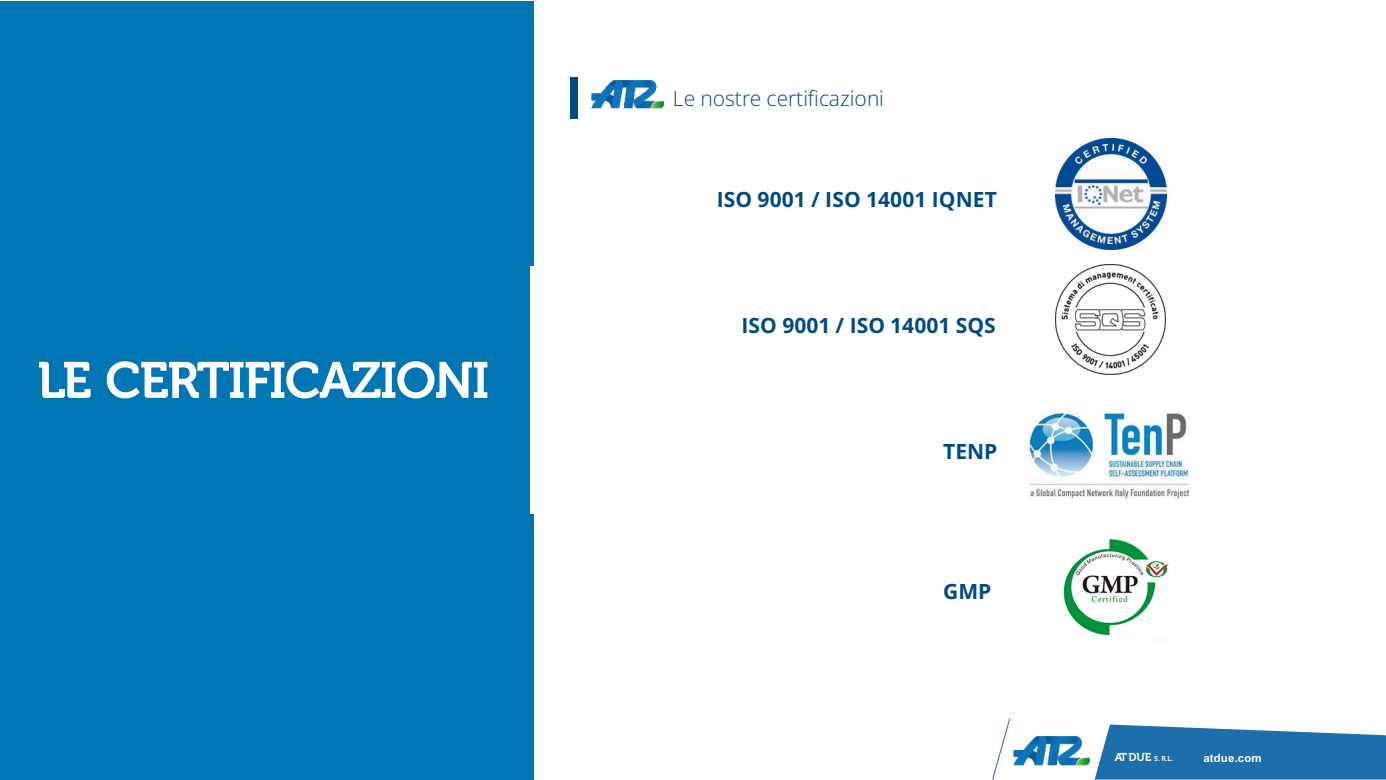
<style>
.page{position:relative;width:1386px;height:780px;background:#fff}
.page>*{position:absolute;margin:0;border:0;box-sizing:border-box;transform-origin:0 0}
.t1{font:50.75px "Museo 700";letter-spacing:-.03em;color:#fff}
.t2{font:700 21px "Open Sans";color:#004a84}
.t3{font:300 21px "Open Sans";color:#004a80}
.t4{font:700 11.38px "Arial";letter-spacing:.015em;color:#fff}
.t5{font:7px "Museo 700";color:#fff}
.s1{font-size:11.38px}
</style>
<div class="page">
<img style="left:1028px;top:410px;width:162px;height:91px">
<div style="left:0;top:1px;width:533px;height:779px;background:#0075b4"></div>
<div style="left:529px;top:266px;width:8px;height:247px;background:#fff"></div>
<div style="left:570px;top:77px;width:8px;height:42px;background:#004a83"></div>
<svg style="left:992px;top:718px;width:18px;height:62px"></svg>
<svg style="left:1094px;top:724px;width:291px;height:55px;background:#3a81b6"></svg>
<img style="left:1055px;top:138px;width:111px;height:112px">
<img style="left:1055px;top:265px;width:110px;height:109px">
<img style="left:1013px;top:736px;width:77px;height:29px">
<img style="left:1063px;top:539px;width:106px;height:96px">
<img style="left:591px;top:80px;width:73px;height:28px">
<h1 class="t1" style="left:37px;top:360px;width:453px">LE CERTIFICAZIONI</h1>
<p class="t3" style="left:672px;top:84px;width:213px">Le nostre certificazioni</p>
<p class="t2" style="left:716px;top:184px;width:282px">ISO 9001 / ISO 14001 IQNET</p>
<p class="t2" style="left:741px;top:310px;width:255px">ISO 9001 / ISO 14001 SQS</p>
<p class="t2" style="left:943px;top:436px;width:56px">TENP</p>
<p class="t2" style="left:943px;top:576px;width:50px">GMP</p>
<p class="t5" style="left:1114px;top:755px;width:60px"><span class="s1">ATDUE</span> S. R.L.</p>
<p class="t4" style="left:1203px;top:753px;width:60px">atdue.com</p>
</div>
